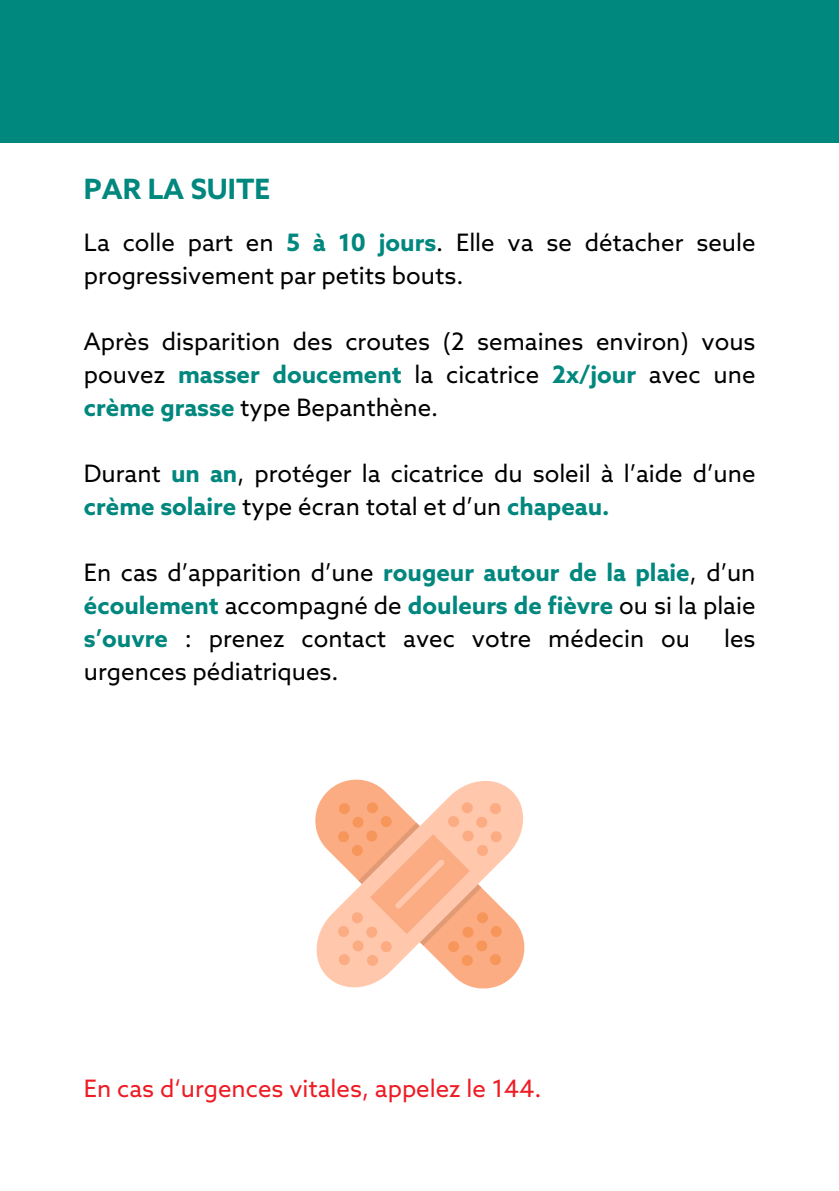
<style>
.page{position:relative;width:839px;height:1191px;background:#fff}
.page>*{position:absolute;margin:0;border:0;box-sizing:border-box;transform-origin:0 0}
.t1{font:700 28px "Azo Sans";color:#00877e}
.t2{font:24px/33px "Azo Sans";color:#000}
.t3{font:24px "Azo Sans";color:#ed1c24}
.s1{font-weight:700;color:#00877e}
</style>
<div class="page">
<div style="left:0;top:0;width:838px;height:143px;background:#00877e"></div>
<svg style="left:315px;top:779px;width:210px;height:210px"></svg>
<svg style="left:336px;top:800px;width:168px;height:168px"></svg>
<h1 class="t1" style="left:84px;top:175px;width:188px">PAR LA SUITE</h1>
<p class="t2" style="left:84px;top:228px;width:673px">La colle part en <span class="s1">5 à 10 jours</span>. Elle va se détacher seule progressivement par petits bouts.</p>
<p class="t2" style="left:84px;top:327px;width:673px;text-align:justify">Après disparition des croutes (2 semaines environ) vous pouvez <span class="s1">masser doucement</span> la cicatrice <span class="s1">2x/jour</span> avec une <span class="s1">crème grasse</span> type Bepanthène.</p>
<p class="t2" style="left:84px;top:459px;width:673px">Durant <span class="s1">un an</span>, protéger la cicatrice du soleil à l’aide d’une <span class="s1">crème solaire</span> type écran total et d’un <span class="s1">chapeau.</span></p>
<p class="t2" style="left:84px;top:558px;width:673px;text-align:justify">En cas d’apparition d’une <span class="s1">rougeur autour de la plaie</span>, d’un <span class="s1">écoulement</span> accompagné de <span class="s1">douleurs de fièvre</span> ou si la plaie <span class="s1">s’ouvre</span> : prenez contact avec votre médecin ou</p>
<p class="t2" style="left:724px;top:624px;width:33px">les</p>
<p class="t2" style="left:84px;top:657px;width:256px">urgences pédiatriques.</p>
<p class="t3" style="left:84px;top:1076px;width:459px">En cas d‘urgences vitales, appelez le 144.</p>
</div>
